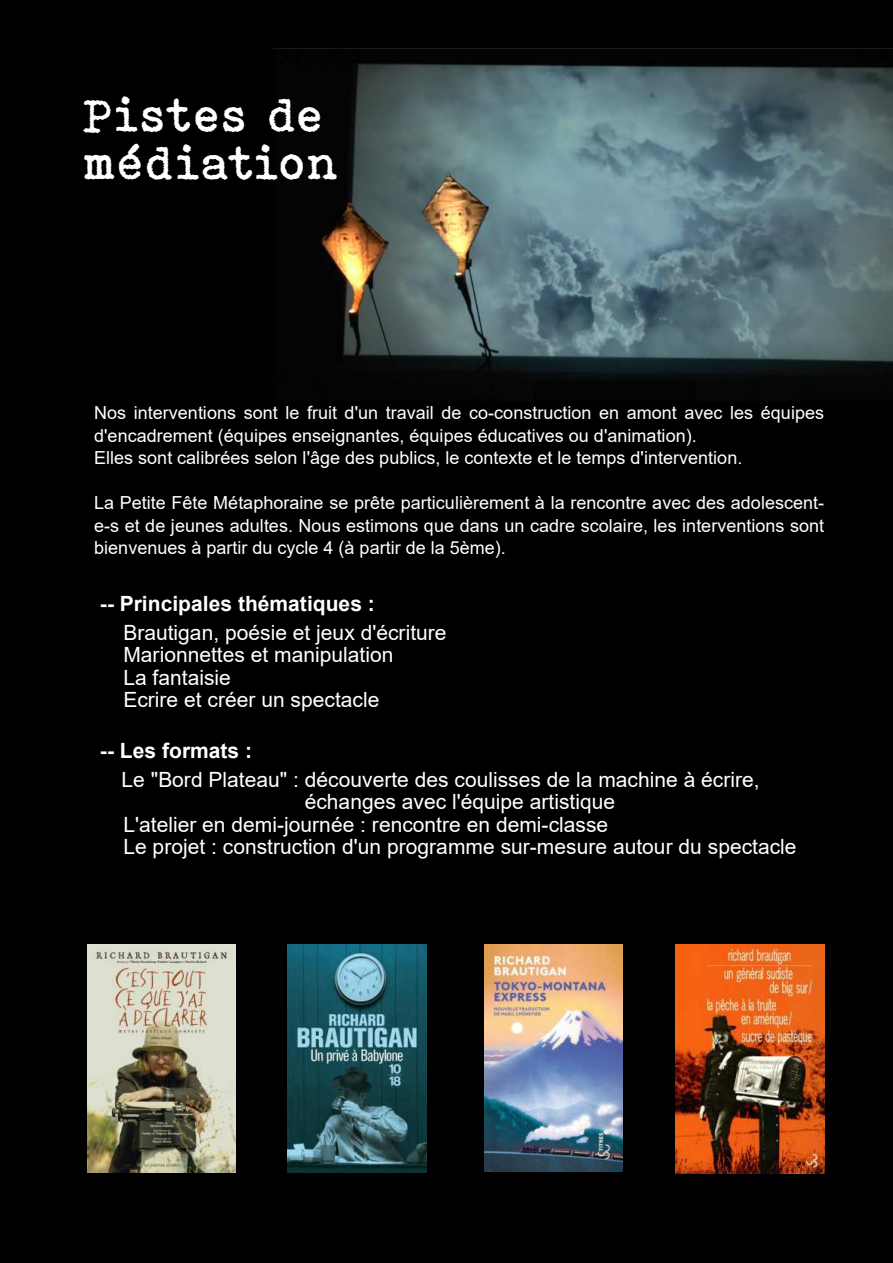
<style>
.page{position:relative;width:893px;height:1263px;background:#000}
.page>*{position:absolute;margin:0;border:0;box-sizing:border-box;transform-origin:0 0}
.t1{font:48px/48px "Bohemian Typewriter";color:#fff}
.t2{font:21px/22.5px "Arial";color:#fff}
.t3{font:700 21px "Arial";color:#fff}
.t4{font:18px/22.5px "Arial";color:#fff}
</style>
<div class="page">
<img style="left:272px;top:48px;width:621px;height:352px">
<img style="left:88px;top:945px;width:148px;height:227px">
<img style="left:288px;top:944px;width:138px;height:228px">
<img style="left:485px;top:944px;width:137px;height:227px">
<img style="left:675px;top:945px;width:149px;height:228px">
<h1 class="t1" style="left:81px;top:90px;width:259px">Pistes de médiation</h1>
<p class="t4" style="left:94px;top:402px;width:731px">Nos interventions sont le fruit d'un travail de co-construction en amont avec les équipes d'encadrement (équipes enseignantes, équipes éducatives ou d'animation).<br>Elles sont calibrées selon l'âge des publics, le contexte et le temps d'intervention.</p>
<p class="t4" style="left:94px;top:492px;width:732px;text-align:justify">La Petite Fête Métaphoraine se prête particulièrement à la rencontre avec des adolescent&shy;e-s et de jeunes adultes. Nous estimons que dans un cadre scolaire, les interventions sont bienvenues à partir du cycle 4 (à partir de la 5ème).</p>
<p class="t3" style="left:100px;top:589px;width:276px">-- Principales thématiques :</p>
<p class="t2" style="left:123px;top:621px;width:325px">Brautigan, poésie et jeux d'écriture<br>Marionnettes et manipulation<br>La fantaisie<br>Ecrire et créer un spectacle</p>
<p class="t3" style="left:100px;top:736px;width:154px">-- Les formats :</p>
<p class="t2" style="left:122px;top:768px;width:640px">Le "Bord Plateau" : découverte des coulisses de la machine à écrire,</p>
<p class="t2" style="left:305px;top:790px;width:312px">échanges avec l'équipe artistique</p>
<p class="t2" style="left:123px;top:813px;width:486px">L'atelier en demi-journée : rencontre en demi-classe</p>
<p class="t2" style="left:123px;top:835px;width:675px">Le projet : construction d'un programme sur-mesure autour du spectacle</p>
</div>
